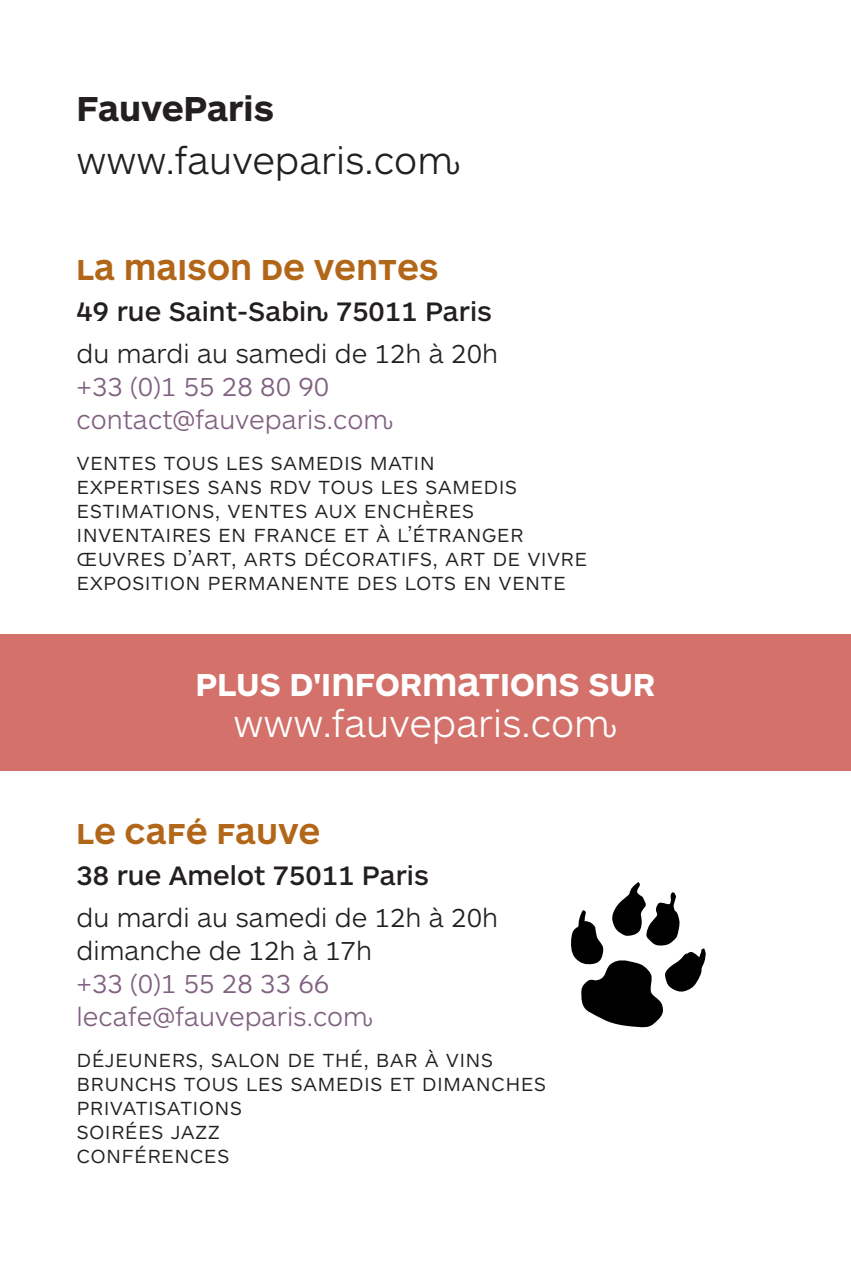
<style>
.page{position:relative;width:851px;height:1276px;background:#fff}
.page>*{position:absolute;margin:0;border:0;box-sizing:border-box;transform-origin:0 0}
.t1{font:300 39px "ARS Maquette Pro";color:#231f20}
.t2{font:300 39px "ARS Maquette Pro";color:#fff}
.t3{font:700 36px "ARS Maquette Pro";color:#231f20}
.t4{font:700 33px "ARS Maquette Pro";color:#fff}
.t5{font:700 30px "ARS Maquette Pro";letter-spacing:.02em;color:#b26618}
.t6{font:500 27.6px "ARS Maquette Pro";color:#231f20}
.t7{font:300 27px/33px "ARS Maquette Pro";color:#806180}
.t8{font:300 27px/33px "ARS Maquette Pro";color:#231f20}
.t9{font:300 24px/24px "ARS Maquette Pro";letter-spacing:.01em;color:#231f20}
</style>
<div class="page">
<div style="left:0;top:635px;width:850px;height:136px;background:#d3716a"></div>
<svg style="left:571px;top:882px;width:134px;height:146px"></svg>
<h2 class="t3" style="left:77px;top:85px;width:199px">FAUVEPARIS</h2>
<h1 class="t1" style="left:77px;top:135px;width:385px">www.fauveparis.com</h1>
<p class="t5" style="left:77px;top:250px;width:363px">LA MAISON DE VENTES</p>
<p class="t6" style="left:77px;top:293px;width:417px">49 rue Saint-Sabin 75011 Paris</p>
<p class="t8" style="left:77px;top:335px;width:423px">du mardi au samedi de 12h à 20h</p>
<p class="t7" style="left:77px;top:368px;width:318px">+33 (0)1 55 28 80 90 contact@fauveparis.com</p>
<p class="t9" style="left:77px;top:448px;width:512px">ventes tous les samedis matin<br>expertises sans rdv tous les samedis estimations, ventes aux enchères inventaires en france et à l’étranger œuvres d’art, arts décoratifs, art de vivre exposition permanente des lots en vente</p>
<h3 class="t4" style="left:196px;top:662px;width:461px">PLUS D'INFORMATIONS SUR</h3>
<h1 class="t2" style="left:233px;top:698px;width:385px">www.fauveparis.com</h1>
<p class="t5" style="left:77px;top:813px;width:245px">LE CAFÉ FAUVE</p>
<p class="t6" style="left:77px;top:857px;width:354px">38 rue Amelot 75011 Paris</p>
<p class="t8" style="left:77px;top:899px;width:423px">du mardi au samedi de 12h à 20h dimanche de 12h à 17h</p>
<p class="t7" style="left:77px;top:965px;width:298px">+33 (0)1 55 28 33 66 lecafe@fauveparis.com</p>
<p class="t9" style="left:77px;top:1045px;width:471px">déjeuners, salon de thé, bar à vins brunchs tous les samedis et dimanches privatisations<br>soirées jazz<br>conférences</p>
</div>
